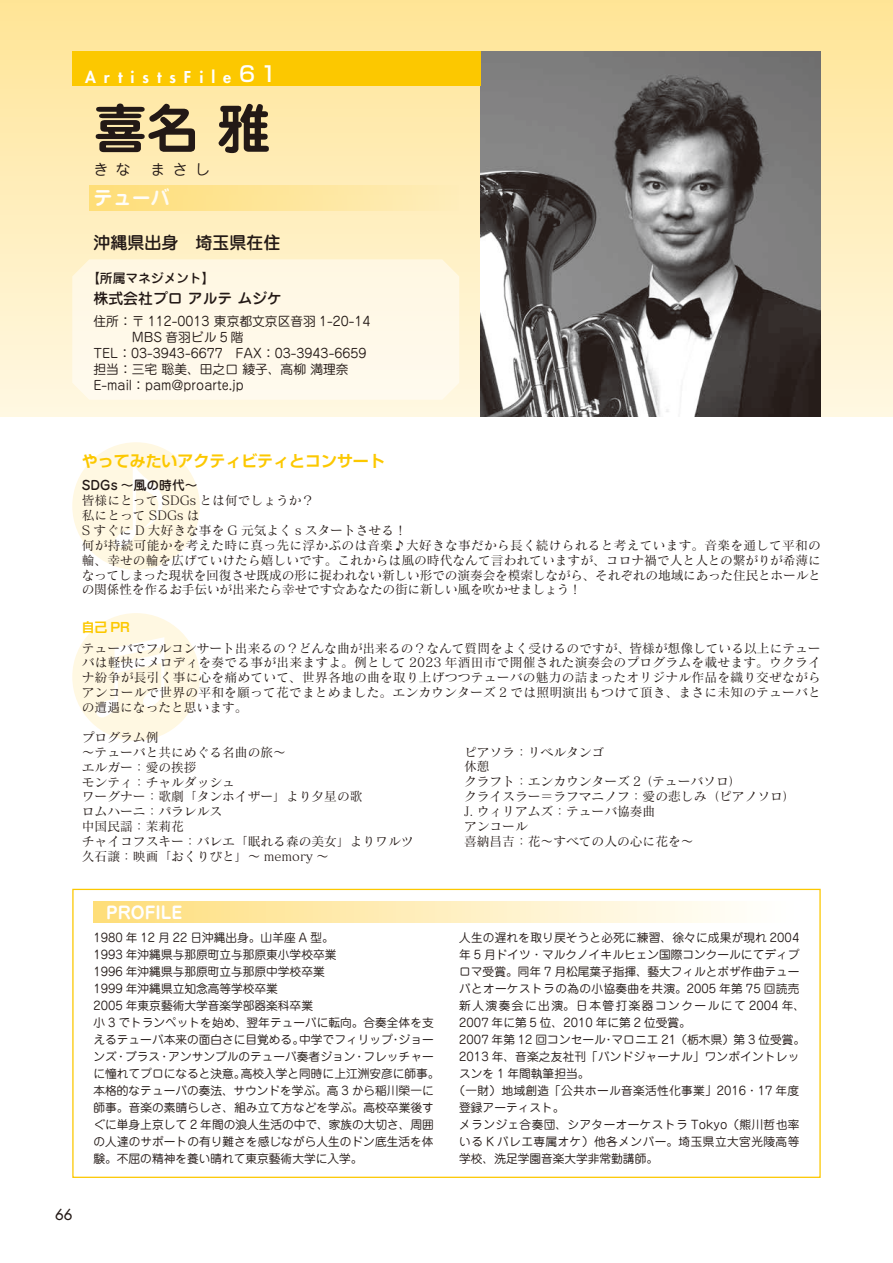
<style>
.page{position:relative;width:893px;height:1263px;background:#fff}
.page>*{position:absolute;margin:0;border:0;box-sizing:border-box;transform-origin:0 0}
.t1{font:700 53.1px "Jun 501 Pro";color:#231916}
.t2{font:700 19.2px "Jun 501 Pro";color:#fff}
.t3{font:500 16.95px "Jun 34 Pro";color:#231916}
.t4{font:700 16.95px "Jun 501 Pro";color:#fff}
.t5{font:700 15.9px "Shin Go Pr 6 De";color:#fcc800}
.t6{font:800 15.9px "Futura Std";letter-spacing:.5em;color:#fff}
.t7{font:500 14.85px "Jun 34 Pro";color:#231916}
.t8{font:14.85px "Jun 201 Pro";color:#231916}
.t9{font:500 14.85px "Futura Std";color:#231916}
.t10{font:12.75px/14.9px "Matisse Pro M";color:#231916}
.t11{font:12.75px "Jun 201 Pro";color:#231916}
.t12{font:500 12.75px "Jun 34 Pro";color:#231916}
.t13{font:700 12.75px "Shin Go Pr 6 De";color:#fcc800}
.t14{font:11.7px/17px "Jun 201 Pro";color:#231916}
.t15{font:11.7px "Jun 201 Pro";letter-spacing:.025em;color:#231916}
.t16{font:11.7px "Jun 201 Pro";letter-spacing:.03em;color:#231916}
.t17{font:11.7px "Jun 201 Pro";letter-spacing:.125em;color:#231916}
.t18{font:11.7px "Jun 201 Pro";letter-spacing:.035em;color:#231916}
.s1{font-family:"Shin Go Pr 6";font-weight:500;font-size:21.3px}
</style>
<div class="page">
<div style="left:0;top:0;width:893px;height:417px;background:linear-gradient(to bottom,#ffe496,#fff8e3)"></div>
<div style="left:72px;top:442px;width:128px;height:128px;background:#fff8e2;border-radius:50%"></div>
<svg style="left:115px;top:464px;width:48px;height:84px"></svg>
<div style="left:72px;top:613px;width:128px;height:128px;background:#fff8e2;border-radius:50%"></div>
<svg style="left:96px;top:637px;width:68px;height:80px"></svg>
<img style="left:480px;top:51px;width:341px;height:366px">
<div style="left:72px;top:259px;width:387px;height:141px;background:#fff9e8"></div>
<div style="left:94px;top:901px;width:705px;height:22px;background:linear-gradient(to right,#fede7c,#fff)"></div>
<div style="left:89px;top:185px;width:370px;height:25px;background:linear-gradient(to right,#fede77,#feedba)"></div>
<div style="left:72px;top:51px;width:408px;height:34px;background:#fcc800"></div>
<p class="t6" style="left:85px;top:67px;width:193px">ArtistsFile<span class="s1">61</span></p>
<h1 class="t1" style="left:94px;top:87px;width:179px">喜名 雅</h1>
<p class="t8" style="left:94px;top:157px;width:39px">きな</p>
<p class="t8" style="left:151px;top:157px;width:61px">まさし</p>
<h2 class="t2" style="left:94px;top:182px;width:78px">テューバ</h2>
<h3 class="t3" style="left:94px;top:229px;width:189px">沖縄県出身　埼玉県在住</h3>
<p class="t12" style="left:87px;top:268px;width:129px">【所属マネジメント】</p>
<p class="t7" style="left:94px;top:287px;width:190px">株式会社プロ アルテ ムジケ</p>
<p class="t11" style="left:94px;top:311px;width:279px">住所：〒 112-0013 東京都文京区音羽 1-20-14</p>
<p class="t11" style="left:132px;top:327px;width:113px">MBS 音羽ビル 5 階</p>
<p class="t11" style="left:94px;top:343px;width:274px">TEL：03-3943-6677　FAX：03-3943-6659</p>
<p class="t11" style="left:94px;top:359px;width:257px">担当：三宅 聡美、田之口 綾子、高柳 満理奈</p>
<p class="t11" style="left:94px;top:375px;width:152px">E-mail：pam@proarte.jp</p>
<p class="t5" style="left:82px;top:447px;width:304px">やってみたいアクティビティとコンサート</p>
<p class="t12" style="left:82px;top:475px;width:115px">SDGs 〜風の時代〜</p>
<p class="t10" style="left:82px;top:493px;width:741px">皆様にとって SDGs とは何でしょうか？<br>私にとって SDGs は<br>S すぐに D 大好きな事を G 元気よく s スタートさせる！<br>何が持続可能かを考えた時に真っ先に浮かぶのは音楽♪大好きな事だから長く続けられると考えています。音楽を通して平和の輪、幸せの輪を広げていけたら嬉しいです。これからは風の時代なんて言われていますが、コロナ禍で人と人との繋がりが希薄になってしまった現状を回復させ既成の形に捉われない新しい形での演奏会を模索しながら、それぞれの地域にあった住民とホールとの関係性を作るお手伝いが出来たら幸せです☆あなたの街に新しい風を吹かせましょう！</p>
<p class="t13" style="left:82px;top:617px;width:50px">自己 PR</p>
<p class="t10" style="left:82px;top:640px;width:741px;text-align:justify">テューバでフルコンサート出来るの？どんな曲が出来るの？なんて質問をよく受けるのですが、皆様が想像している以上にテューバは軽快にメロディを奏でる事が出来ますよ。例として 2023 年酒田市で開催された演奏会のプログラムを載せます。ウクライナ紛争が長引く事に心を痛めていて、世界各地の曲を取り上げつつテューバの魅力の詰まったオリジナル作品を織り交ぜながらアンコールで世界の平和を願って花でまとめました。エンカウンターズ 2 では照明演出もつけて頂き、まさに未知のテューバとの遭遇になったと思います。</p>
<p class="t10" style="left:82px;top:729px;width:333px">プログラム例<br>〜テューバと共にめぐる名曲の旅〜<br>エルガー：愛の挨拶<br>モンティ：チャルダッシュ<br>ワーグナー：歌劇「タンホイザー」より夕星の歌<br>ロムハーニ：パラレルス<br>中国民謡：茉莉花<br>チャイコフスキー：バレエ「眠れる森の美女」よりワルツ久石譲：映画「おくりびと」〜 memory 〜</p>
<p class="t10" style="left:464px;top:744px;width:333px">ピアソラ：リベルタンゴ<br>休憩<br>クラフト：エンカウンターズ 2（テューバソロ）<br>クライスラー＝ラフマニノフ：愛の悲しみ（ピアノソロ）<br>J. ウィリアムズ：テューバ協奏曲<br>アンコール<br>喜納昌吉：花～すべての人の心に花を～</p>
<h3 class="t4" style="left:106px;top:899px;width:77px">PROFILE</h3>
<p class="t14" style="left:94px;top:927px;width:348px">1980 年 12 月 22 日沖縄出身。山羊座 A 型。<br>1993 年沖縄県与那原町立与那原東小学校卒業<br>1996 年沖縄県与那原町立与那原中学校卒業<br>1999 年沖縄県立知念高等学校卒業<br>2005 年東京藝術大学音楽学部器楽科卒業<br>小 3 でトランペットを始め、翌年テューバに転向。合奏全体を支えるテューバ本来の面白さに目覚める。中学でフィリップ・ジョーンズ・ブラス・アンサンブルのテューバ奏者ジョン・フレッチャーに憧れてプロになると決意。高校入学と同時に上江洲安彦に師事。本格的なテューバの奏法、サウンドを学ぶ。高 3 から稲川榮一に師事。音楽の素晴らしさ、組み立て方などを学ぶ。高校卒業後すぐに単身上京して 2 年間の浪人生活の中で、家族の大切さ、周囲の人達のサポートの有り難さを感じながら人生のドン底生活を体験。不屈の精神を養い晴れて東京藝術大学に入学。</p>
<p class="t14" style="left:459px;top:927px;width:342px">人生の遅れを取り戻そうと必死に練習、徐々に成果が現れ 2004</p>
<p class="t14" style="left:459px;top:944px;width:342px">年 5 月ドイツ・マルクノイキルヒェン国際コンクールにてディプ</p>
<p class="t14" style="left:459px;top:961px;width:342px">ロマ受賞。同年 7 月松尾葉子指揮、藝大フィルとボザ作曲テュー</p>
<p class="t15" style="left:459px;top:979px;width:342px">バとオーケストラの為の小協奏曲を共演。2005 年第 75 回読売</p>
<p class="t17" style="left:459px;top:996px;width:347px">新人演奏会に出演。日本管打楽器コンクールにて 2004 年、</p>
<p class="t14" style="left:459px;top:1012px;width:233px">2007 年に第 5 位、2010 年に第 2 位受賞。</p>
<p class="t14" style="left:459px;top:1029px;width:348px">2007 年第 12 回コンセール・マロニエ 21（栃木県）第 3 位受賞。</p>
<p class="t14" style="left:459px;top:1046px;width:342px">2013 年、音楽之友社刊「バンドジャーナル」ワンポイントレッ</p>
<p class="t14" style="left:459px;top:1063px;width:132px">スンを 1 年間執筆担当。</p>
<p class="t15" style="left:453px;top:1081px;width:347px">（一財）地域創造「公共ホール音楽活性化事業」2016・17 年度</p>
<p class="t14" style="left:459px;top:1098px;width:107px">登録アーティスト。</p>
<p class="t16" style="left:459px;top:1115px;width:342px">メランジェ合奏団、シアターオーケストラ Tokyo（熊川哲也率</p>
<p class="t18" style="left:459px;top:1132px;width:342px">いる K バレエ専属オケ）他各メンバー。埼玉県立大宮光陵高等</p>
<p class="t14" style="left:459px;top:1149px;width:200px">学校、洗足学園音楽大学非常勤講師。</p>
<p class="t9" style="left:55px;top:1205px;width:19px">66</p>
</div>
